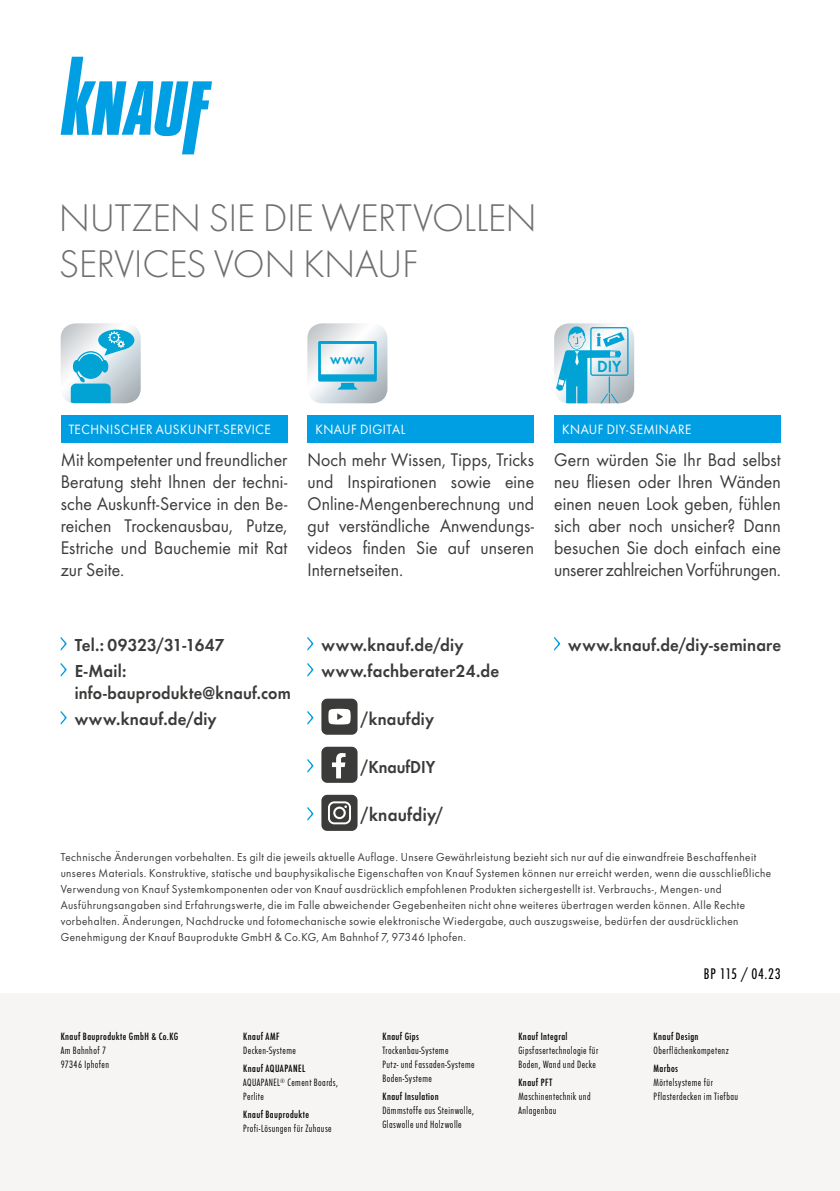
<style>
.page{position:relative;width:840px;height:1191px;background:#fff}
.page>*{position:absolute;margin:0;border:0;box-sizing:border-box;transform-origin:0 0}
.t1{font:300 40px/46px "Futura";letter-spacing:-.01em;color:#6f6f6e}
.t2{font:19px/22px "Futura Boo";letter-spacing:.005em;color:#3b3b3a;text-align:justify;scale:.95 1}
.t3{font:19px "Futura Dem";letter-spacing:.015em;color:#3b3b3a;scale:.91 1}
.t4{font:18px/26px "Futura Dem";letter-spacing:.015em;color:#3b3b3a;scale:.95 1}
.t5{font:18px/26px "Futura Dem";letter-spacing:.015em;color:#3b3b3a;scale:.92 1}
.t6{font:18px "Futura Dem";letter-spacing:.015em;color:#3b3b3a;scale:.94 1}
.t7{font:18px "Futura Dem";letter-spacing:.015em;color:#3b3b3a;scale:.93 1}
.t8{font:18px "Futura Dem";letter-spacing:-.005em;color:#3b3b3a;scale:.93 1}
.t9{font:16.8px "Futura Dem";color:#00a3d4;scale:.95 1}
.X11_Kennung{font:16px "Futura Con Boo";letter-spacing:.035em;color:#000}
.t10{font:15.4px "Futura Dem";color:#00a3d4;scale:.91 1}
.t11{font:14px "Futura Boo";letter-spacing:.04em;color:#fff;scale:.95 1}
.t12{font:12px/16px "Futura Boo";letter-spacing:.04em;color:#3b3b3a;scale:.95 1}
.t13{font:300 11px/14px "Futura Con";letter-spacing:.035em;color:#000}
.t14{font:500 11px/14px "Futura Con";letter-spacing:.035em;color:#000}
.s1{font-weight:300}
.s2{font-weight:500}
</style>
<div class="page">
<div style="left:61px;top:415px;width:226px;height:28px;background:#009ee3"></div>
<div style="left:307px;top:415px;width:227px;height:28px;background:#009ee3"></div>
<div style="left:554px;top:415px;width:226px;height:28px;background:#009ee3"></div>
<div style="left:0;top:994px;width:839px;height:197px;background:#f7f5f3"></div>
<svg style="left:554px;top:323px;width:79px;height:80px;background:#93cbdd"></svg>
<svg style="left:307px;top:323px;width:80px;height:80px"></svg>
<svg style="left:61px;top:323px;width:80px;height:80px"></svg>
<svg style="left:61px;top:57px;width:151px;height:97px"></svg>
<svg style="left:61px;top:637px;width:6px;height:14px"></svg>
<svg style="left:61px;top:663px;width:6px;height:14px"></svg>
<svg style="left:61px;top:711px;width:6px;height:14px"></svg>
<svg style="left:554px;top:637px;width:6px;height:14px"></svg>
<svg style="left:307px;top:637px;width:6px;height:14px"></svg>
<svg style="left:307px;top:663px;width:6px;height:14px"></svg>
<svg style="left:307px;top:711px;width:6px;height:14px"></svg>
<svg style="left:321px;top:698px;width:36px;height:36px"></svg>
<svg style="left:307px;top:759px;width:6px;height:14px"></svg>
<svg style="left:321px;top:746px;width:36px;height:37px"></svg>
<svg style="left:307px;top:807px;width:6px;height:14px"></svg>
<svg style="left:321px;top:795px;width:36px;height:36px"></svg>
<p class="t1" style="left:59px;top:195px;width:479px">NUTZEN SIE DIE WERTVOLLEN<br>SERVICES VON KNAUF</p>
<p class="t10" style="left:330px;top:347px;width:39px">www</p>
<p class="t9" style="left:597px;top:354px;width:27px">DIY</p>
<p class="t11" style="left:69px;top:421px;width:214px">TECHNISCHER AUSKUNFT-SERVICE</p>
<p class="t11" style="left:315px;top:421px;width:96px">KNAUF DIGITAL</p>
<p class="t11" style="left:562px;top:421px;width:137px">KNAUF DIY-SEMINARE</p>
<p class="t2" style="left:61px;top:448px;width:240px">Mit kompetenter und freundlicher Beratung steht Ihnen der techni&shy;sche Auskunft-Service in den Be&shy;reichen Trockenausbau, Putze, Estriche und Bauchemie mit Rat zur Seite.</p>
<p class="t2" style="left:307px;top:448px;width:240px">Noch mehr Wissen, Tipps, Tricks und Inspirationen sowie eine Online-Mengenberechnung und gut verständliche Anwendungs&shy;videos finden Sie auf unseren Internetseiten.</p>
<p class="t2" style="left:554px;top:448px;width:240px">Gern würden Sie Ihr Bad selbst neu fliesen oder Ihren Wänden einen neuen Look geben, fühlen sich aber noch unsicher? Dann besuchen Sie doch einfach eine unserer zahlreichen Vorführungen.</p>
<p class="t4" style="left:75px;top:630px;width:159px">Tel.: 09323/31-1647<br>E-Mail:</p>
<p class="t5" style="left:75px;top:678px;width:236px">info-bauprodukte@knauf.com www.knauf.de/diy</p>
<p class="t4" style="left:321px;top:630px;width:151px">www.knauf.de/diy</p>
<p class="t6" style="left:568px;top:631px;width:228px">www.knauf.de/diy-seminare</p>
<p class="t4" style="left:321px;top:656px;width:188px">www.fachberater24.de</p>
<p class="t7" style="left:361px;top:705px;width:80px">/knaufdiy</p>
<p class="t8" style="left:361px;top:753px;width:81px">/KnaufDIY</p>
<p class="t3" style="left:361px;top:800px;width:92px">/knaufdiy/</p>
<p class="t12" style="left:61px;top:849px;width:749px">Technische Änderungen vorbehalten. Es gilt die jeweils aktuelle Auflage. Unsere Gewährleistung bezieht sich nur auf die einwandfreie Beschaffenheit unseres Materials. Konstruktive, statische und bauphysikalische Eigenschaften von Knauf Systemen können nur erreicht werden, wenn die ausschließliche Verwendung von Knauf Systemkomponenten oder von Knauf ausdrücklich empfohlenen Produkten sichergestellt ist. Verbrauchs-, Mengen- und Ausführungsangaben sind Erfahrungswerte, die im Falle abweichender Gegebenheiten nicht ohne weiteres übertragen werden können. Alle Rechte vorbehalten. Änderungen, Nachdrucke und fotomechanische sowie elektronische Wiedergabe, auch auszugsweise, bedürfen der ausdrücklichen Genehmigung der Knauf Bauprodukte GmbH &amp; Co.KG, Am Bahnhof 7, 97346 Iphofen.</p>
<p class="t14" style="left:61px;top:1029px;width:119px">Knauf Bauprodukte GmbH &amp; Co.KG<br><span class="s1">Am Bahnhof 7<br>97346 Iphofen</span></p>
<p class="t13" style="left:243px;top:1029px;width:54px"><span class="s2">Knauf AMF<br></span>Decken-Systeme</p>
<p class="t13" style="left:243px;top:1061px;width:96px"><span class="s2">Knauf AQUAPANEL<br></span>AQUAPANEL<sup>®</sup> Cement Boards,<br>Perlite</p>
<p class="t13" style="left:243px;top:1107px;width:90px"><span class="s2">Knauf Bauprodukte<br></span>Profi-Lösungen für Zuhause</p>
<p class="t13" style="left:382px;top:1029px;width:94px"><span class="s2">Knauf Gips<br></span>Trockenbau-Systeme<br>Putz- und Fassaden-Systeme<br>Boden-Systeme</p>
<p class="t13" style="left:382px;top:1089px;width:93px"><span class="s2">Knauf Insulation<br></span>Dämmstoffe aus Steinwolle,<br>Glaswolle und Holzwolle</p>
<p class="t13" style="left:518px;top:1029px;width:81px"><span class="s2">Knauf Integral<br></span>Gipsfasertechnologie für<br>Boden, Wand und Decke</p>
<p class="t13" style="left:518px;top:1075px;width:74px"><span class="s2">Knauf PFT<br></span>Maschinentechnik und<br>Anlagenbau</p>
<p class="X11_Kennung" style="left:703px;top:963px;width:78px">BP 115 / 04.23</p>
<p class="t13" style="left:653px;top:1029px;width:77px"><span class="s2">Knauf Design<br></span>Oberflächenkompetenz</p>
<p class="t13" style="left:653px;top:1061px;width:86px"><span class="s2">Marbos<br></span>Mörtelsysteme für<br>Pflasterdecken im Tiefbau</p>
</div>
